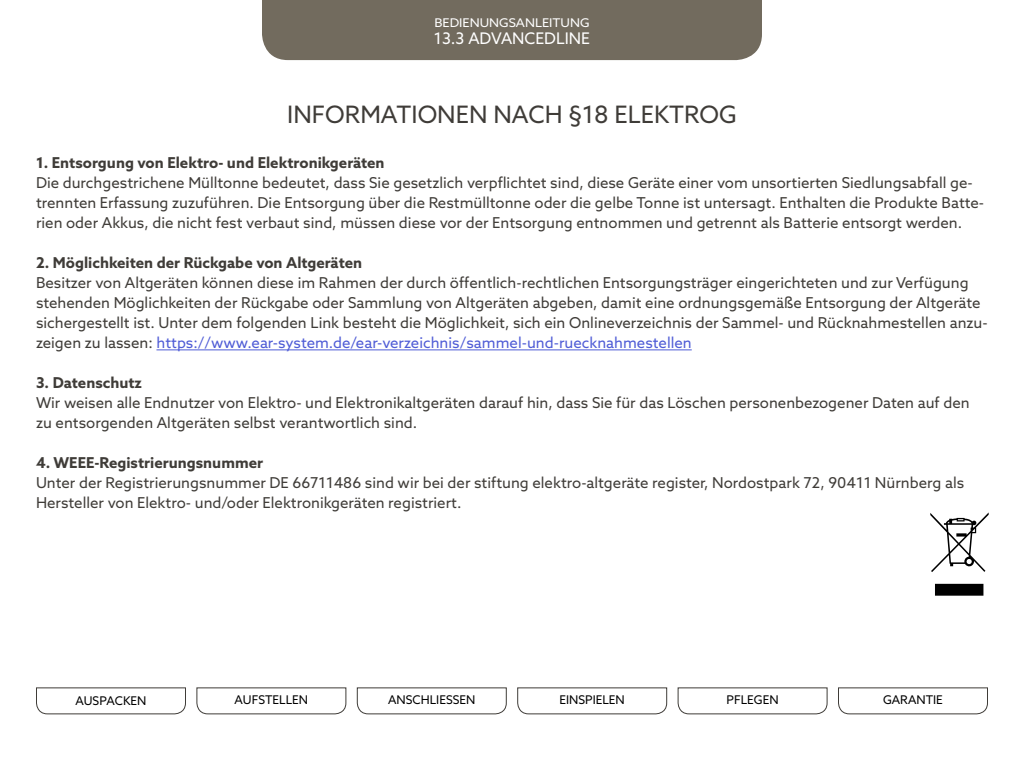
<style>
.page{position:relative;width:1024px;height:768px;background:#fff}
.page>*{position:absolute;margin:0;border:0;box-sizing:border-box;transform-origin:0 0}
.t1{font:24px "Azo Web";color:#3f3c38}
.t2{font:16px "Azo Web";color:#fff}
.t3{font:15px/20px "Azo Sans";color:#3f3c38}
.t4{font:700 15px "Azo Sans";color:#3f3c38}
.t5{font:12px "Azo Web";color:#000}
.t6{font:12px "Azo Web";color:#fff;scale:1.08 1}
.s1{color:#4f5cd6}
</style>
<div class="page">
<div style="left:262px;top:0;width:500px;height:60px;background:#726b5e"></div>
<svg style="left:36px;top:687px;width:150px;height:28px"></svg>
<svg style="left:196px;top:687px;width:151px;height:28px"></svg>
<svg style="left:356px;top:687px;width:151px;height:28px"></svg>
<svg style="left:517px;top:687px;width:151px;height:28px"></svg>
<svg style="left:677px;top:687px;width:151px;height:28px"></svg>
<svg style="left:838px;top:687px;width:150px;height:28px"></svg>
<svg style="left:935px;top:584px;width:49px;height:12px"></svg>
<svg style="left:930px;top:513px;width:59px;height:59px"></svg>
<hr style="left:156px;top:350px;width:536px;height:1px;background:#4f5cd6">
<p class="t6" style="left:434px;top:15px;width:145px">BEDIENUNGSANLEITUNG</p>
<p class="t2" style="left:434px;top:28px;width:158px">13.3 ADVANCEDLINE</p>
<h1 class="t1" style="left:287px;top:99px;width:451px">INFORMATIONEN NACH §18 ELEKTROG</h1>
<p class="t4" style="left:36px;top:153px;width:350px">1. Entsorgung von Elektro- und Elektronikgeräten</p>
<p class="t3" style="left:36px;top:173px;width:950px">Die durchgestrichene Mülltonne bedeutet, dass Sie gesetzlich verpflichtet sind, diese Geräte einer vom unsortierten Siedlungsabfall ge&shy;trennten Erfassung zuzuführen. Die Entsorgung über die Restmülltonne oder die gelbe Tonne ist untersagt. Enthalten die Produkte Batte&shy;rien oder Akkus, die nicht fest verbaut sind, müssen diese vor der Entsorgung entnommen und getrennt als Batterie entsorgt werden.</p>
<p class="t4" style="left:36px;top:253px;width:328px">2. Möglichkeiten der Rückgabe von Altgeräten</p>
<p class="t3" style="left:36px;top:273px;width:953px">Besitzer von Altgeräten können diese im Rahmen der durch öffentlich-rechtlichen Entsorgungsträger eingerichteten und zur Verfügung stehenden Möglichkeiten der Rückgabe oder Sammlung von Altgeräten abgeben, damit eine ordnungsgemäße Entsorgung der Altgeräte sichergestellt ist. Unter dem folgenden Link besteht die Möglichkeit, sich ein Onlineverzeichnis der Sammel- und Rücknahmestellen anzu&shy;zeigen zu lassen: <span class="s1">https://www.ear-system.de/ear-verzeichnis/sammel-und-ruecknahmestellen</span></p>
<p class="t4" style="left:36px;top:373px;width:108px">3. Datenschutz</p>
<p class="t3" style="left:36px;top:393px;width:935px">Wir weisen alle Endnutzer von Elektro- und Elektronikaltgeräten darauf hin, dass Sie für das Löschen personenbezogener Daten auf den zu entsorgenden Altgeräten selbst verantwortlich sind.</p>
<p class="t4" style="left:36px;top:453px;width:229px">4. WEEE-Registrierungsnummer</p>
<p class="t3" style="left:36px;top:473px;width:930px">Unter der Registrierungsnummer DE 66711486 sind wir bei der stiftung elektro-altgeräte register, Nordostpark 72, 90411 Nürnberg als<br>Hersteller von Elektro- und/oder Elektronikgeräten registriert.</p>
<p class="t5" style="left:76px;top:693px;width:72px">AUSPACKEN</p>
<p class="t5" style="left:235px;top:692px;width:75px">AUFSTELLEN</p>
<p class="t5" style="left:388px;top:692px;width:89px">ANSCHLIESSEN</p>
<p class="t5" style="left:560px;top:692px;width:67px">EINSPIELEN</p>
<p class="t5" style="left:727px;top:692px;width:54px">PFLEGEN</p>
<p class="t5" style="left:883px;top:692px;width:61px">GARANTIE</p>
</div>
